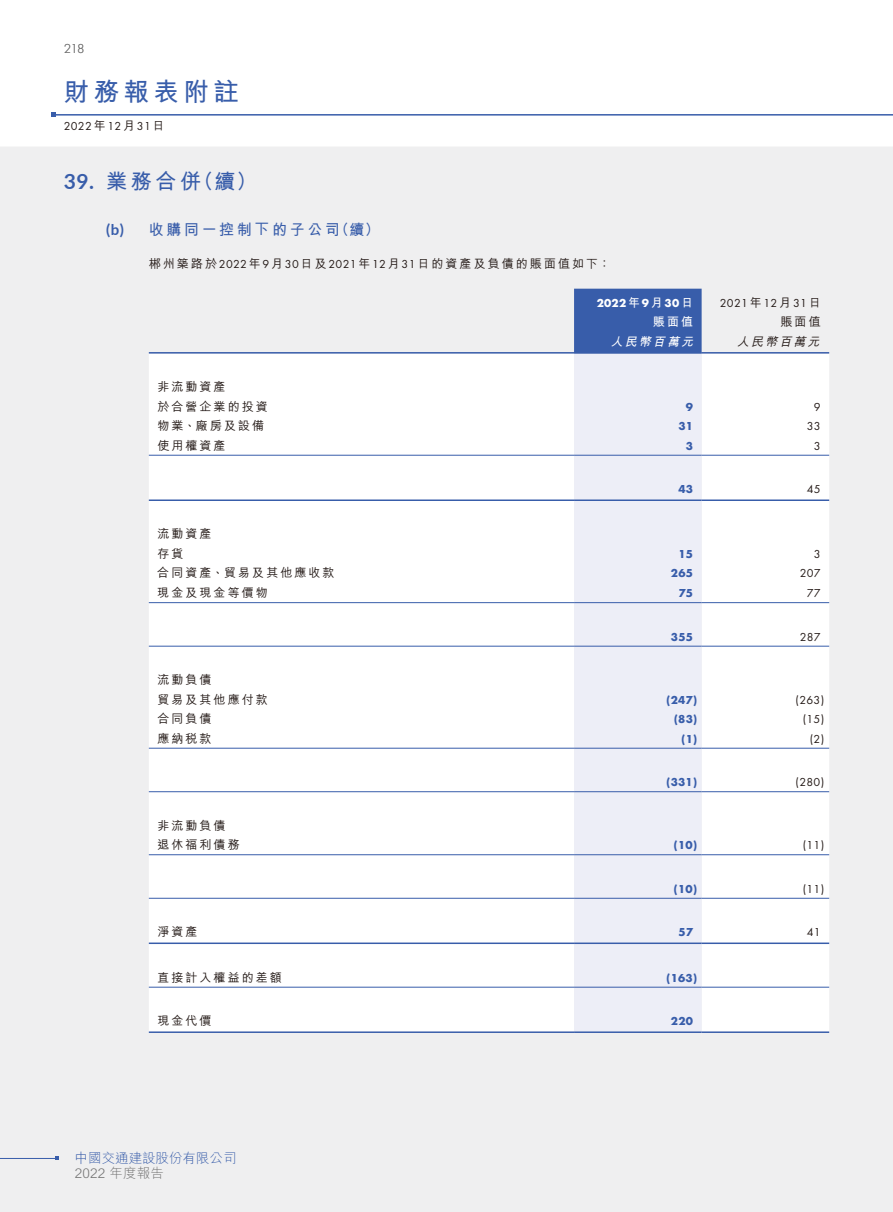
<style>
.page{position:relative;width:893px;height:1212px;background:#fff}
.page>*{position:absolute;margin:0;border:0;box-sizing:border-box;transform-origin:0 0}
.t1{font:700 25.5px "M Hei HK";letter-spacing:.175em;color:#385daa}
.t2{font:700 21px "M Hei HK";color:#385daa}
.t3{font:700 15px "M Hei HK";letter-spacing:.175em;color:#385daa}
.t4{font:300 13.5px "M Hei HK";color:#385daa}
.t5{font:300 13.5px "M Hei HK";letter-spacing:.015em;color:#727272}
.t6{font:300 13.5px "Futura PT";color:#727272}
.t7{font:500 12px/19.5px "M Hei HK";letter-spacing:.175em;color:#231916}
.t8{font:12px "Futura PT";letter-spacing:.025em;color:#231916}
.t9{font:700 12px "Futura PT";letter-spacing:.025em;color:#385daa}
.t10{font:700 12px "Futura PT";letter-spacing:.025em;color:#fff}
.t11{font:italic 700 12px "M Hei HK";color:#fff}
.t12{font:italic 500 12px "M Hei HK";color:#231916}
.t13{font:700 12px "M Hei HK";color:#fff}
.s1{font-family:"M Hei HK";font-weight:500}
.s2{font-family:"Lato"}
.s3{font-family:"Futura PT";font-weight:400}
.s4{font-family:"M Hei HK"}
</style>
<div class="page">
<div style="left:0;top:147px;width:893px;height:1065px;background:#efeff0"></div>
<hr style="left:53px;top:114px;width:840px;height:2px;background:#385daa">
<svg style="left:51px;top:113px;width:4px;height:4px"></svg>
<hr style="left:0;top:1158px;width:57px;height:1px;background:#385daa">
<div style="left:574px;top:289px;width:128px;height:63px;background:#385daa"></div>
<svg style="left:149px;top:354px;width:680px;height:677px"></svg>
<div style="left:574px;top:354px;width:128px;height:677px;background:#edeef7"></div>
<hr style="left:149px;top:352px;width:425px;height:2px;background:#385daa">
<hr style="left:574px;top:352px;width:128px;height:2px;background:#385daa">
<hr style="left:702px;top:352px;width:127px;height:2px;background:#385daa">
<hr style="left:149px;top:455px;width:425px;height:1px;background:#385daa">
<hr style="left:574px;top:455px;width:128px;height:1px;background:#385daa">
<hr style="left:702px;top:455px;width:127px;height:1px;background:#385daa">
<hr style="left:149px;top:499px;width:425px;height:2px;background:#385daa">
<hr style="left:574px;top:499px;width:128px;height:2px;background:#385daa">
<hr style="left:702px;top:499px;width:127px;height:2px;background:#385daa">
<hr style="left:149px;top:602px;width:425px;height:1px;background:#385daa">
<hr style="left:574px;top:602px;width:128px;height:1px;background:#385daa">
<hr style="left:702px;top:602px;width:127px;height:1px;background:#385daa">
<hr style="left:149px;top:646px;width:425px;height:1px;background:#385daa">
<hr style="left:574px;top:646px;width:128px;height:1px;background:#385daa">
<hr style="left:702px;top:646px;width:127px;height:1px;background:#385daa">
<hr style="left:149px;top:748px;width:425px;height:1px;background:#385daa">
<hr style="left:574px;top:748px;width:128px;height:1px;background:#385daa">
<hr style="left:702px;top:748px;width:127px;height:1px;background:#385daa">
<hr style="left:149px;top:791px;width:425px;height:1px;background:#385daa">
<hr style="left:574px;top:791px;width:128px;height:1px;background:#385daa">
<hr style="left:702px;top:791px;width:127px;height:1px;background:#385daa">
<hr style="left:149px;top:854px;width:425px;height:1px;background:#385daa">
<hr style="left:574px;top:854px;width:128px;height:1px;background:#385daa">
<hr style="left:702px;top:854px;width:127px;height:1px;background:#385daa">
<hr style="left:149px;top:898px;width:425px;height:1px;background:#385daa">
<hr style="left:574px;top:898px;width:128px;height:1px;background:#385daa">
<hr style="left:702px;top:898px;width:127px;height:1px;background:#385daa">
<hr style="left:149px;top:942px;width:425px;height:2px;background:#385daa">
<hr style="left:574px;top:942px;width:128px;height:2px;background:#385daa">
<hr style="left:702px;top:942px;width:127px;height:2px;background:#385daa">
<hr style="left:149px;top:987px;width:425px;height:1px;background:#385daa">
<hr style="left:574px;top:987px;width:128px;height:1px;background:#385daa">
<hr style="left:702px;top:987px;width:127px;height:1px;background:#385daa">
<hr style="left:149px;top:1031px;width:425px;height:2px;background:#385daa">
<hr style="left:574px;top:1031px;width:128px;height:2px;background:#385daa">
<hr style="left:702px;top:1031px;width:127px;height:2px;background:#385daa">
<p class="t6" style="left:64px;top:40px;width:22px">218</p>
<h1 class="t1" style="left:64px;top:73px;width:177px">財務報表附註</h1>
<p class="t8" style="left:64px;top:119px;width:102px">2022<span class="s1">年</span>12<span class="s1">月</span>31<span class="s1">日</span></p>
<h2 class="t2" style="left:64px;top:166px;width:195px"><span class="s2">39.</span> 業務合併（續）</h2>
<p class="t3" style="left:106px;top:219px;width:275px"><span class="s2">(b)</span> 收購同一控制下的子公司（續）</p>
<p class="t7" style="left:149px;top:252px;width:463px">郴州築路於<span class="s3">2022</span>年<span class="s3">9</span>月<span class="s3">30</span>日及<span class="s3">2021</span>年<span class="s3">12</span>月<span class="s3">31</span>日的資產及負債的賬面值如下：</p>
<p class="t10" style="left:597px;top:295px;width:98px">2022<span class="s4">年</span>9<span class="s4">月</span>30<span class="s4">日</span></p>
<p class="t8" style="left:720px;top:295px;width:102px">2021<span class="s1">年</span>12<span class="s1">月</span>31<span class="s1">日</span></p>
<p class="t13" style="left:653px;top:313px;width:42px">賬面值</p>
<p class="t7" style="left:780px;top:311px;width:42px">賬面值</p>
<p class="t11" style="left:611px;top:332px;width:87px">人民幣百萬元</p>
<p class="t12" style="left:737px;top:332px;width:87px">人民幣百萬元</p>
<p class="t7" style="left:157px;top:376px;width:112px">非流動資產<br>於合營企業的投資</p>
<p class="t9" style="left:686px;top:399px;width:9px">9</p>
<p class="t8" style="left:814px;top:399px;width:8px">9</p>
<p class="t7" style="left:157px;top:415px;width:108px">物業、廠房及設備</p>
<p class="t9" style="left:678px;top:418px;width:16px">31</p>
<p class="t8" style="left:807px;top:419px;width:15px">33</p>
<p class="t7" style="left:157px;top:434px;width:70px">使用權資產</p>
<p class="t9" style="left:686px;top:438px;width:9px">3</p>
<p class="t8" style="left:814px;top:438px;width:8px">3</p>
<p class="t9" style="left:678px;top:481px;width:16px">43</p>
<p class="t8" style="left:807px;top:482px;width:15px">45</p>
<p class="t7" style="left:157px;top:523px;width:56px">流動資產存貨</p>
<p class="t9" style="left:678px;top:546px;width:16px">15</p>
<p class="t8" style="left:814px;top:547px;width:8px">3</p>
<p class="t7" style="left:157px;top:562px;width:179px">合同資產、貿易及其他應收款</p>
<p class="t9" style="left:671px;top:566px;width:24px">265</p>
<p class="t8" style="left:800px;top:566px;width:22px">207</p>
<p class="t7" style="left:157px;top:582px;width:112px">現金及現金等價物</p>
<p class="t9" style="left:678px;top:585px;width:16px">75</p>
<p class="t8" style="left:807px;top:586px;width:15px">77</p>
<p class="t9" style="left:671px;top:629px;width:24px">355</p>
<p class="t8" style="left:800px;top:629px;width:22px">287</p>
<p class="t7" style="left:157px;top:669px;width:112px">流動負債<br>貿易及其他應付款</p>
<p class="t9" style="left:666px;top:692px;width:33px">(247)</p>
<p class="t8" style="left:796px;top:692px;width:30px">(263)</p>
<p class="t7" style="left:157px;top:708px;width:56px">合同負債</p>
<p class="t9" style="left:674px;top:711px;width:25px">(83)</p>
<p class="t8" style="left:803px;top:712px;width:23px">(15)</p>
<p class="t7" style="left:157px;top:727px;width:56px">應納稅款</p>
<p class="t9" style="left:681px;top:731px;width:18px">(1)</p>
<p class="t8" style="left:810px;top:731px;width:16px">(2)</p>
<p class="t9" style="left:666px;top:774px;width:33px">(331)</p>
<p class="t8" style="left:796px;top:775px;width:30px">(280)</p>
<p class="t7" style="left:157px;top:814px;width:84px">非流動負債退休福利債務</p>
<p class="t9" style="left:674px;top:837px;width:25px">(10)</p>
<p class="t8" style="left:803px;top:838px;width:23px">(11)</p>
<p class="t9" style="left:674px;top:881px;width:25px">(10)</p>
<p class="t8" style="left:803px;top:881px;width:23px">(11)</p>
<p class="t7" style="left:157px;top:921px;width:42px">淨資產</p>
<p class="t9" style="left:678px;top:924px;width:16px">57</p>
<p class="t8" style="left:807px;top:925px;width:15px">41</p>
<p class="t7" style="left:157px;top:966px;width:126px">直接計入權益的差額</p>
<p class="t9" style="left:666px;top:970px;width:33px">(163)</p>
<p class="t7" style="left:157px;top:1010px;width:56px">現金代價</p>
<p class="t9" style="left:671px;top:1013px;width:24px">220</p>
<p class="t4" style="left:75px;top:1151px;width:163px">中國交通建設股份有限公司</p>
<p class="t5" style="left:75px;top:1166px;width:91px">2022 年度報告</p>
</div>
